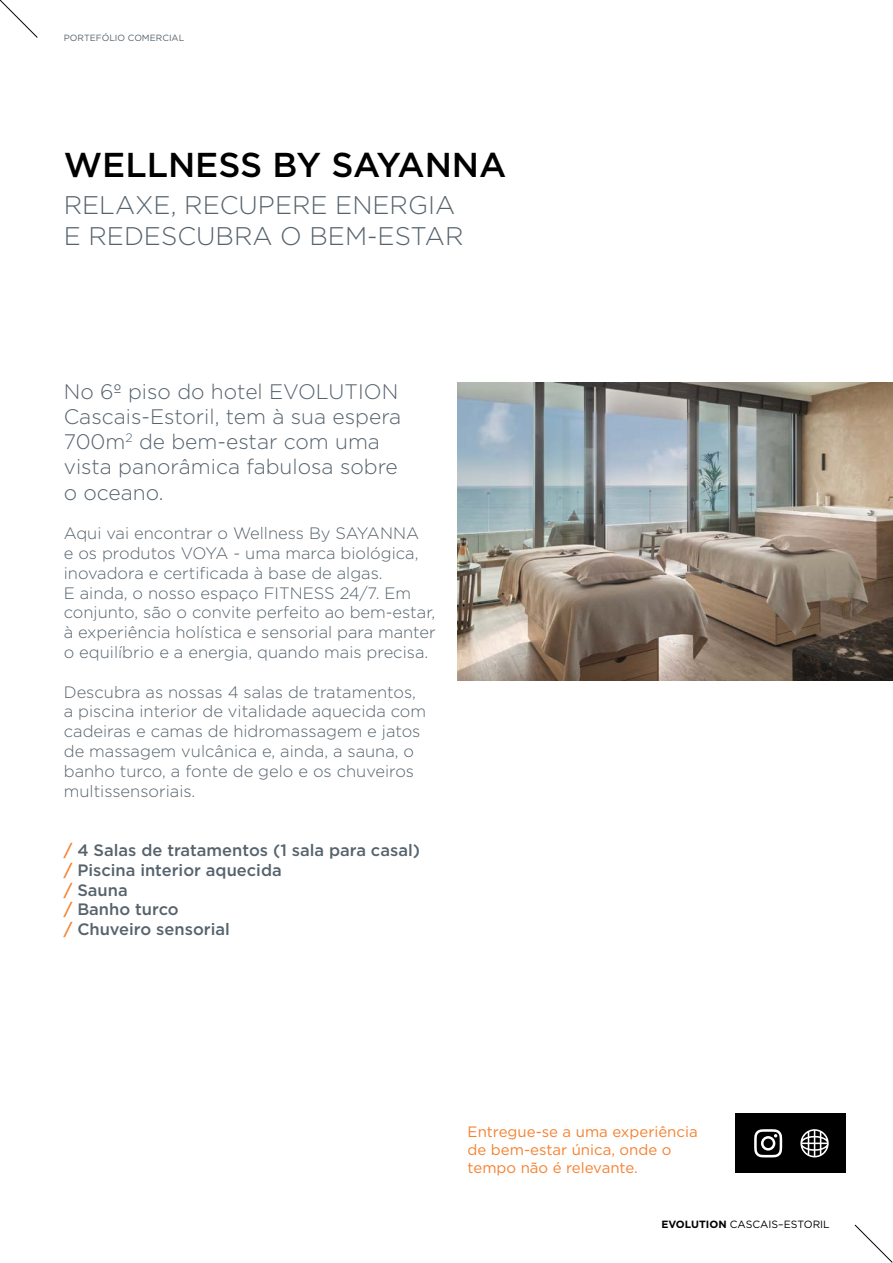
<style>
.page{position:relative;width:893px;height:1263px;background:#fff}
.page>*{position:absolute;margin:0;border:0;box-sizing:border-box;transform-origin:0 0}
.t1{font:500 34.5px "Gotham";color:#000}
.t2{font:300 25.5px/30.6px "Gotham";color:#56636d}
.t3{font:300 21px/25.2px "Gotham";color:#56636d}
.t4{font:300 16.5px/19.8px "Gotham";color:#56636d}
.t5{font:500 16.5px/19.8px "Gotham";color:#56636d}
.t6{font:15px/18px "Gotham";color:#f58231}
.t7{font:10.5px "Gotham";color:#000}
.t8{font:9px "Gotham";color:#56636d}
.s1{color:#f58231}
.s2{font-weight:700}
</style>
<div class="page">
<svg style="left:0;top:0;width:38px;height:38px"></svg>
<svg style="left:854px;top:1224px;width:39px;height:39px"></svg>
<div style="left:736px;top:1113px;width:110px;height:60px;background:#000"></div>
<svg style="left:800px;top:1129px;width:29px;height:28px"></svg>
<svg style="left:754px;top:1129px;width:28px;height:28px"></svg>
<img style="left:457px;top:382px;width:436px;height:298px">
<p class="t8" style="left:64px;top:33px;width:122px">PORTEFÓLIO COMERCIAL</p>
<h1 class="t1" style="left:64px;top:142px;width:444px">WELLNESS BY SAYANNA</h1>
<h2 class="t2" style="left:64px;top:190px;width:401px">RELAXE, RECUPERE ENERGIA<br>E REDESCUBRA O BEM-ESTAR</h2>
<p class="t3" style="left:64px;top:378px;width:339px">No 6º piso do hotel EVOLUTION<br>Cascais-Estoril, tem à sua espera<br>700m<sup>2</sup> de bem-estar com uma vista panorâmica fabulosa sobre o oceano.</p>
<p class="t4" style="left:64px;top:523px;width:374px">Aqui vai encontrar o Wellness By SAYANNA<br>e os produtos VOYA - uma marca biológica, inovadora e certificada à base de algas.<br>E ainda, o nosso espaço FITNESS 24/7. Em conjunto, são o convite perfeito ao bem-estar, à experiência holística e sensorial para manter o equilíbrio e a energia, quando mais precisa.</p>
<p class="t4" style="left:64px;top:682px;width:364px">Descubra as nossas 4 salas de tratamentos, a piscina interior de vitalidade aquecida com cadeiras e camas de hidromassagem e jatos de massagem vulcânica e, ainda, a sauna, o banho turco, a fonte de gelo e os chuveiros multissensoriais.</p>
<p class="t5" style="left:64px;top:840px;width:358px"><span class="s1">/</span> 4 Salas de tratamentos (1 sala para casal) <span class="s1">/</span> Piscina interior aquecida<br><span class="s1">/</span> Sauna<br><span class="s1">/</span> Banho turco<br><span class="s1">/</span> Chuveiro sensorial</p>
<p class="t6" style="left:468px;top:1122px;width:232px">Entregue-se a uma experiência de bem-estar única, onde o tempo não é relevante.</p>
<p class="t7" style="left:661px;top:1217px;width:170px"><span class="s2">EVOLUTION</span> CASCAIS–ESTORIL</p>
</div>
